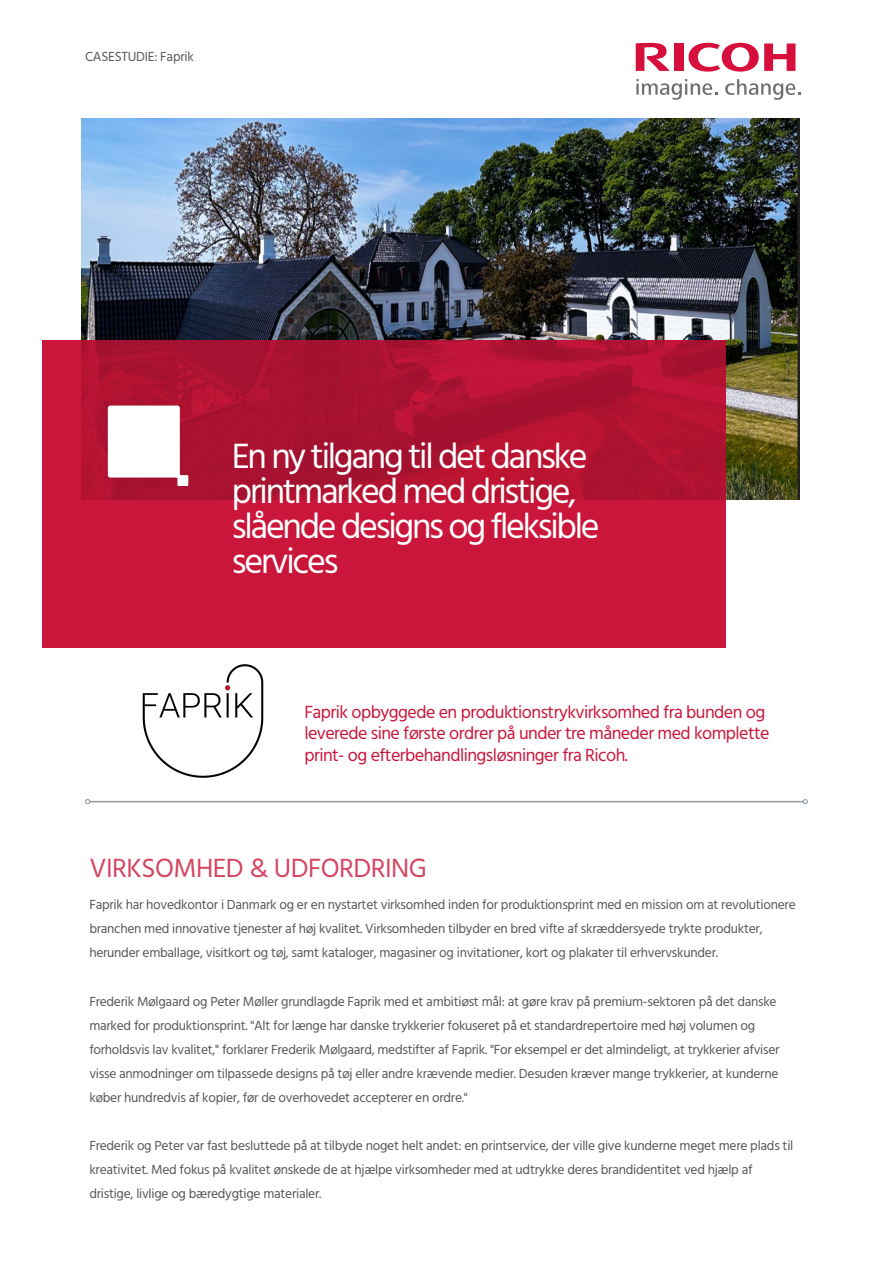
<style>
.page{position:relative;width:893px;height:1263px;background:#fff}
.page>*{position:absolute;margin:0;border:0;box-sizing:border-box;transform-origin:0 0}
.t1{font:36px/35px "Hind";letter-spacing:-.06em;color:#fff}
.t2{font:27px "Hind";letter-spacing:-.02em;color:#d44562}
.t3{font:18px/21.6px "Hind";letter-spacing:-.03em;color:#ca163b}
.t4{font:13.5px/24px "Hind";letter-spacing:-.02em;color:#575756}
</style>
<div class="page">
<img style="left:81px;top:119px;width:719px;height:380px">
<svg style="left:43px;top:340px;width:682px;height:307px;background:#bc1436"></svg>
<hr style="left:90px;top:801px;width:713px;height:1px;background:#919aa0">
<svg style="left:85px;top:799px;width:5px;height:5px"></svg>
<svg style="left:803px;top:799px;width:5px;height:5px"></svg>
<svg style="left:108px;top:406px;width:80px;height:80px"></svg>
<svg style="left:688px;top:43px;width:107px;height:29px"></svg>
<div style="left:674px;top:44px;width:9px;height:27px;background:#d60f3c"></div>
<svg style="left:636px;top:43px;width:34px;height:28px"></svg>
<svg style="left:636px;top:79px;width:81px;height:21px"></svg>
<svg style="left:725px;top:79px;width:75px;height:21px"></svg>
<img style="left:142px;top:664px;width:122px;height:114px">
<p class="t4" style="left:85px;top:46px;width:110px">CASESTUDIE: Faprik</p>
<h1 class="t1" style="left:232px;top:440px;width:369px">En ny tilgang til det danske printmarked med dristige, slående designs og fleksible services</h1>
<h3 class="t3" style="left:304px;top:702px;width:467px">Faprik opbyggede en produktionstrykvirksomhed fra bunden og leverede sine første ordrer på under tre måneder med komplette print- og efterbehandlingsløsninger fra Ricoh.</h3>
<h2 class="t2" style="left:89px;top:849px;width:339px">VIRKSOMHED &amp; UDFORDRING</h2>
<p class="t4" style="left:89px;top:894px;width:708px">Faprik har hovedkontor i Danmark og er en nystartet virksomhed inden for produktionsprint med en mission om at revolutionere branchen med innovative tjenester af høj kvalitet. Virksomheden tilbyder en bred vifte af skræddersyede trykte produkter, herunder emballage, visitkort og tøj, samt kataloger, magasiner og invitationer, kort og plakater til erhvervskunder.</p>
<p class="t4" style="left:89px;top:990px;width:692px">Frederik Mølgaard og Peter Møller grundlagde Faprik med et ambitiøst mål: at gøre krav på premium-sektoren på det danske marked for produktionsprint. "Alt for længe har danske trykkerier fokuseret på et standardrepertoire med høj volumen og forholdsvis lav kvalitet," forklarer Frederik Mølgaard, medstifter af Faprik. "For eksempel er det almindeligt, at trykkerier afviser visse anmodninger om tilpassede designs på tøj eller andre krævende medier. Desuden kræver mange trykkerier, at kunderne køber hundredvis af kopier, før de overhovedet accepterer en ordre."</p>
<p class="t4" style="left:89px;top:1134px;width:705px">Frederik og Peter var fast besluttede på at tilbyde noget helt andet: en printservice, der ville give kunderne meget mere plads til kreativitet. Med fokus på kvalitet ønskede de at hjælpe virksomheder med at udtrykke deres brandidentitet ved hjælp af dristige, livlige og bæredygtige materialer.</p>
</div>
